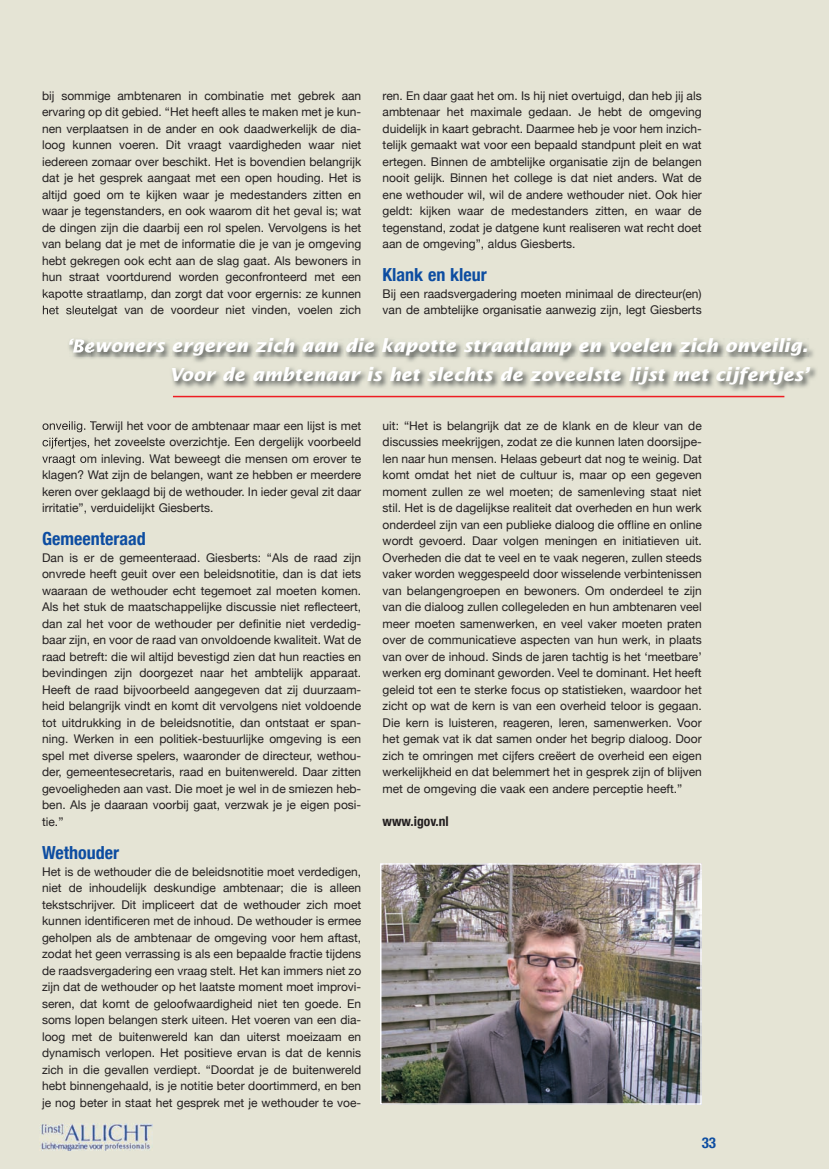
<style>
.page{position:relative;width:829px;height:1169px;background:#fff}
.page>*{position:absolute;margin:0;border:0;box-sizing:border-box;transform-origin:0 0}
.t1{font:italic 700 18px/28.5px "Lucida Sans";color:#fff;text-align:right}
.t2{font:700 condensed 18px "Helvetica Neue";color:#0d4da1}
.t3{font:700 condensed 15px "Helvetica Neue";color:#0d4da1}
.t4{font:700 condensed 13.5px "Helvetica Neue";color:#231f20}
.t5{font:12px/16.5px "Helvetica Neue";color:#231f20;text-align:justify}
</style>
<div class="page">
<div style="left:0;top:0;width:828px;height:1168px;background:#e5e4d5"></div>
<img style="left:90px;top:344px;width:726px;height:54px">
<img style="left:90px;top:338px;width:717px;height:18px">
<hr style="left:173px;top:396px;width:611px;height:1px;background:#ee1d23">
<img style="left:43px;top:296px;width:47px;height:4px">
<img style="left:43px;top:305px;width:47px;height:10px">
<img style="left:42px;top:421px;width:44px;height:11px">
<img style="left:42px;top:437px;width:48px;height:12px">
<img style="left:42px;top:454px;width:48px;height:11px">
<img style="left:69px;top:339px;width:21px;height:17px">
<img style="left:40px;top:1123px;width:112px;height:26px">
<img style="left:383px;top:866px;width:315px;height:235px">
<div style="left:380px;top:863px;width:321px;height:241px;border:2px solid #fff"></div>
<p class="t5" style="left:42px;top:87px;width:320px">bij sommige ambtenaren in combinatie met gebrek aan ervaring op dit gebied. “Het heeft alles te maken met je kun&shy;nen verplaatsen in de ander en ook daadwerkelijk de dia&shy;loog kunnen voeren. Dit vraagt vaardigheden waar niet iedereen zomaar over beschikt. Het is bovendien belangrijk dat je het gesprek aangaat met een open houding. Het is altijd goed om te kijken waar je medestanders zitten en waar je tegenstanders, en ook waarom dit het geval is; wat de dingen zijn die daarbij een rol spelen. Vervolgens is het van belang dat je met de informatie die je van je omgeving hebt gekregen ook echt aan de slag gaat. Als bewoners in hun straat voortdurend worden geconfronteerd met een kapotte straatlamp, dan zorgt dat voor ergernis: ze kunnen het sleutelgat van de voordeur niet vinden, voelen zich</p>
<p class="t5" style="left:382px;top:87px;width:320px">ren. En daar gaat het om. Is hij niet overtuigd, dan heb jij als ambtenaar het maximale gedaan. Je hebt de omgeving duidelijk in kaart gebracht. Daarmee heb je voor hem inzich&shy;telijk gemaakt wat voor een bepaald standpunt pleit en wat ertegen. Binnen de ambtelijke organisatie zijn de belangen nooit gelijk. Binnen het college is dat niet anders. Wat de ene wethouder wil, wil de andere wethouder niet. Ook hier geldt: kijken waar de medestanders zitten, en waar de tegenstand, zodat je datgene kunt realiseren wat recht doet aan de omgeving”, aldus Giesberts.</p>
<h1 class="t2" style="left:382px;top:264px;width:106px">Klank en kleur</h1>
<p class="t5" style="left:382px;top:285px;width:320px">Bij een raadsvergadering moeten minimaal de directeur(en) van de ambtelijke organisatie aanwezig zijn, legt Giesberts</p>
<h1 class="t1" style="left:67px;top:331px;width:742px">‘Bewoners ergeren zich aan die kapotte straatlamp en voelen zich onveilig.<br>Voor de ambtenaar is het slechts de zoveelste lijst met cijfertjes’</h1>
<p class="t5" style="left:42px;top:417px;width:320px">onveilig. Terwijl het voor de ambtenaar maar een lijst is met cijfertjes, het zoveelste overzichtje. Een dergelijk voorbeeld vraagt om inleving. Wat beweegt die mensen om erover te klagen? Wat zijn de belangen, want ze hebben er meerdere keren over geklaagd bij de wethouder. In ieder geval zit daar irritatie”, verduidelijkt Giesberts.</p>
<h1 class="t2" style="left:42px;top:528px;width:105px">Gemeenteraad</h1>
<p class="t5" style="left:42px;top:549px;width:320px">Dan is er de gemeenteraad. Giesberts: “Als de raad zijn onvrede heeft geuit over een beleidsnotitie, dan is dat iets waaraan de wethouder echt tegemoet zal moeten komen.<br>Als het stuk de maatschappelijke discussie niet reflecteert, dan zal het voor de wethouder per definitie niet verdedig&shy;baar zijn, en voor de raad van onvoldoende kwaliteit. Wat de raad betreft: die wil altijd bevestigd zien dat hun reacties en bevindingen zijn doorgezet naar het ambtelijk apparaat.<br>Heeft de raad bijvoorbeeld aangegeven dat zij duurzaam&shy;heid belangrijk vindt en komt dit vervolgens niet voldoende tot uitdrukking in de beleidsnotitie, dan ontstaat er span&shy;ning. Werken in een politiek-bestuurlijke omgeving is een spel met diverse spelers, waaronder de directeur, wethou&shy;der, gemeentesecretaris, raad en buitenwereld. Daar zitten gevoeligheden aan vast. Die moet je wel in de smiezen heb&shy;ben. Als je daaraan voorbij gaat, verzwak je je eigen posi&shy;tie.”</p>
<h1 class="t2" style="left:42px;top:841px;width:78px">Wethouder</h1>
<p class="t5" style="left:42px;top:862px;width:320px">Het is de wethouder die de beleidsnotitie moet verdedigen, niet de inhoudelijk deskundige ambtenaar; die is alleen tekstschrijver. Dit impliceert dat de wethouder zich moet kunnen identificeren met de inhoud. De wethouder is ermee geholpen als de ambtenaar de omgeving voor hem aftast, zodat het geen verrassing is als een bepaalde fractie tijdens de raadsvergadering een vraag stelt. Het kan immers niet zo zijn dat de wethouder op het laatste moment moet improvi&shy;seren, dat komt de geloofwaardigheid niet ten goede. En soms lopen belangen sterk uiteen. Het voeren van een dia&shy;loog met de buitenwereld kan dan uiterst moeizaam en dynamisch verlopen. Het positieve ervan is dat de kennis zich in die gevallen verdiept. “Doordat je de buitenwereld hebt binnengehaald, is je notitie beter doortimmerd, en ben je nog beter in staat het gesprek met je wethouder te voe-</p>
<p class="t5" style="left:382px;top:417px;width:320px">uit: “Het is belangrijk dat ze de klank en de kleur van de discussies meekrijgen, zodat ze die kunnen laten doorsijpe&shy;len naar hun mensen. Helaas gebeurt dat nog te weinig. Dat komt omdat het niet de cultuur is, maar op een gegeven moment zullen ze wel moeten; de samenleving staat niet stil. Het is de dagelijkse realiteit dat overheden en hun werk onderdeel zijn van een publieke dialoog die offline en online wordt gevoerd. Daar volgen meningen en initiatieven uit.<br>Overheden die dat te veel en te vaak negeren, zullen steeds vaker worden weggespeeld door wisselende verbintenissen van belangengroepen en bewoners. Om onderdeel te zijn van die dialoog zullen collegeleden en hun ambtenaren veel meer moeten samenwerken, en veel vaker moeten praten over de communicatieve aspecten van hun werk, in plaats van over de inhoud. Sinds de jaren tachtig is het ‘meetbare’ werken erg dominant geworden. Veel te dominant. Het heeft geleid tot een te sterke focus op statistieken, waardoor het zicht op wat de kern is van een overheid teloor is gegaan.<br>Die kern is luisteren, reageren, leren, samenwerken. Voor het gemak vat ik dat samen onder het begrip dialoog. Door zich te omringen met cijfers creëert de overheid een eigen werkelijkheid en dat belemmert het in gesprek zijn of blijven met de omgeving die vaak een andere perceptie heeft.”</p>
<p class="t4" style="left:382px;top:813px;width:68px">www.igov.nl</p>
<p class="t3" style="left:701px;top:1133px;width:16px">33</p>
</div>
